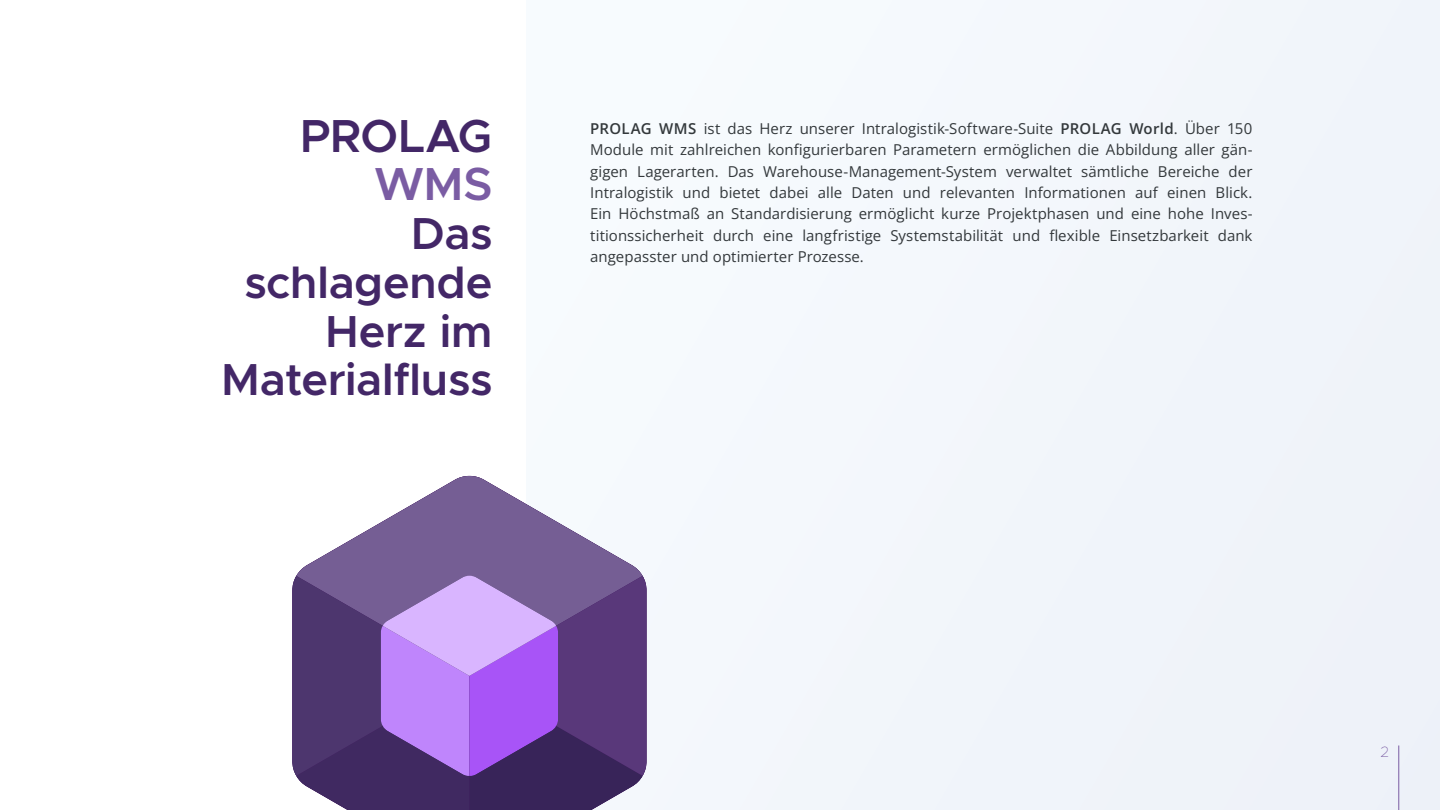
<style>
.page{position:relative;width:1440px;height:810px;background:#fff}
.page>*{position:absolute;margin:0;border:0;box-sizing:border-box;transform-origin:0 0}
.t1{font:600 46.5px "Metropolis";letter-spacing:-.005em;color:#432767}
.t2{font:600 46.5px "Metropolis";color:#7a5ca3}
.t3{font:600 45px/48.8px "Metropolis";letter-spacing:-.005em;color:#432767;text-align:right}
.t4{font:15px/21.4px "Open Sans";letter-spacing:.005em;color:#33383b;text-align:justify}
.t5{font:100 15px "Metropolis";color:#7a5ca3}
.s1{font-weight:600}
</style>
<div class="page">
<div style="left:526px;top:0;width:914px;height:810px;background:#f2f6fa"></div>
<svg style="left:292px;top:476px;width:355px;height:334px"></svg>
<hr style="left:1398px;top:746px;width:1px;height:64px;background:#7a5ca3">
<h1 class="t1" style="left:300px;top:106px;width:194px">PROLAG</h1>
<h1 class="t2" style="left:374px;top:155px;width:120px">WMS</h1>
<h2 class="t3" style="left:221px;top:209px;width:273px">Das schlagende<br>Herz im<br>Materialfluss</h2>
<p class="t4" style="left:590px;top:117px;width:664px"><span class="s1">PROLAG WMS</span> ist das Herz unserer Intralogistik-Software-Suite <span class="s1">PROLAG World</span>. Über 150<br>Module mit zahlreichen konfigurierbaren Parametern ermöglichen die Abbildung aller gän&shy;gigen Lagerarten. Das Warehouse-Management-System verwaltet sämtliche Bereiche der Intralogistik und bietet dabei alle Daten und relevanten Informationen auf einen Blick.<br>Ein Höchstmaß an Standardisierung ermöglicht kurze Projektphasen und eine hohe Inves&shy;titionssicherheit durch eine langfristige Systemstabilität und flexible Einsetzbarkeit dank angepasster und optimierter Prozesse.</p>
<p class="t5" style="left:1381px;top:742px;width:10px">2</p>
</div>
